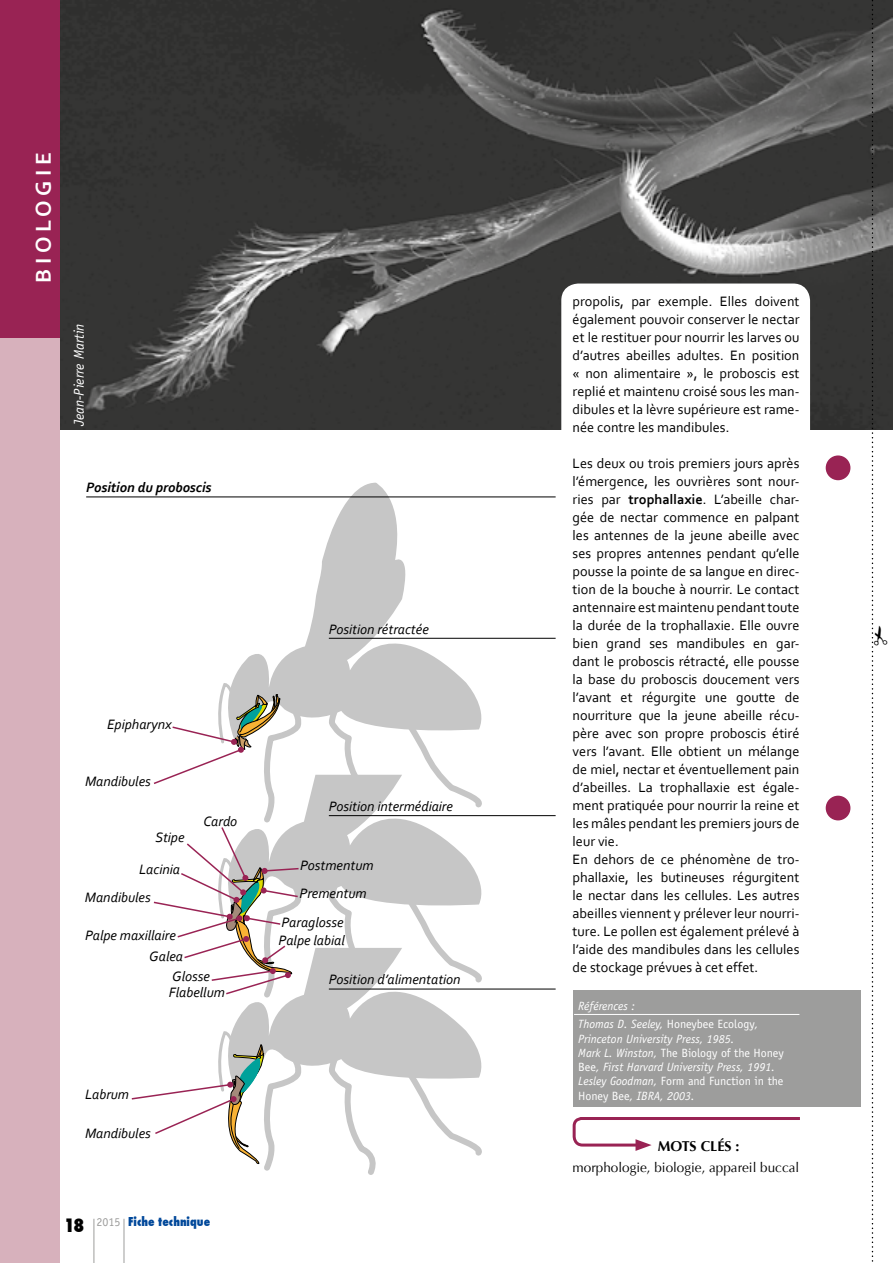
<style>
.page{position:relative;width:893px;height:1263px;background:#fff}
.page>*{position:absolute;margin:0;border:0;box-sizing:border-box;transform-origin:0 0}
.t1{font:700 22.5px "Corbel";letter-spacing:.2em;color:#fff}
.t2{font:14.25px/18px "Corbel";color:#000;text-align:justify}
.t3{font:italic 14.25px "Corbel";color:#000}
.t4{font:italic 700 14.25px "Corbel";color:#000}
.t5{font:italic 14.25px "Officina Sans";color:#fff}
.t6{font:700 14.25px "Optima";color:#000}
.t7{font:13.5px "Optima";color:#000}
.t8{font:italic 12px/14.2px "Officina Sans";color:#fff}
.t9{font:800 condensed 12px "Futura";color:#00489a}
.s1{font-size:18px;color:#000}
.s2{font-family:"Officina Sans";font-weight:400;font-stretch:normal;color:#9d9d9c}
.s3{font-weight:700}
.s4{font-style:normal}
</style>
<div class="page">
<hr style="left:124px;top:1219px;width:1px;height:44px;background:#9d9d9c">
<hr style="left:94px;top:1219px;width:1px;height:44px;background:#9d9d9c">
<img style="left:60px;top:0;width:833px;height:429px">
<div style="left:573px;top:991px;width:287px;height:116px;background:#9d9d9c"></div>
<svg style="left:572px;top:1117px;width:228px;height:34px"></svg>
<div style="left:826px;top:796px;width:24px;height:24px;background:#992354;border-radius:50%"></div>
<div style="left:826px;top:455px;width:24px;height:25px;background:#992354;border-radius:50%"></div>
<div style="left:0;top:338px;width:60px;height:925px;background:#d7b1bc"></div>
<div style="left:0;top:0;width:60px;height:338px;background:#992354"></div>
<hr style="left:574px;top:1014px;width:225px;height:1px;background:#fff">
<hr style="left:86px;top:496px;width:470px;height:1px;background:#000">
<hr style="left:329px;top:638px;width:227px;height:1px;background:#000">
<hr style="left:329px;top:815px;width:227px;height:1px;background:#000">
<hr style="left:329px;top:989px;width:227px;height:1px;background:#000">
<svg style="left:130px;top:483px;width:359px;height:692px"></svg>
<svg style="left:561px;top:283px;width:249px;height:147px"></svg>
<svg style="left:872px;top:0;width:15px;height:1262px"></svg>
<h1 class="t1" style="left:29px;top:283px;width:132px;rotate:-90deg">BIOLOGIE</h1>
<p class="t5" style="left:71px;top:426px;width:104px;rotate:-90deg">Jean-Pierre Martin</p>
<p class="t4" style="left:86px;top:479px;width:127px">Position du proboscis</p>
<p class="t3" style="left:107px;top:715px;width:66px">Epipharynx</p>
<p class="t3" style="left:85px;top:773px;width:67px">Mandibules</p>
<p class="t3" style="left:155px;top:829px;width:31px">Stipe</p>
<p class="t3" style="left:139px;top:860px;width:42px">Lacinia</p>
<p class="t3" style="left:85px;top:888px;width:67px">Mandibules</p>
<p class="t3" style="left:85px;top:926px;width:92px">Palpe maxillaire</p>
<p class="t3" style="left:203px;top:812px;width:35px">Cardo</p>
<p class="t3" style="left:149px;top:947px;width:35px">Galea</p>
<p class="t3" style="left:169px;top:983px;width:57px">Flabellum</p>
<p class="t3" style="left:172px;top:967px;width:39px">Glosse</p>
<p class="t3" style="left:85px;top:1086px;width:46px">Labrum</p>
<p class="t3" style="left:85px;top:1125px;width:67px">Mandibules</p>
<p class="t9" style="left:64px;top:1214px;width:148px"><span class="s1">18</span> <span class="s2">2015</span> Fiche technique</p>
<p class="t3" style="left:329px;top:620px;width:101px">Position rétractée</p>
<p class="t3" style="left:329px;top:797px;width:126px">Position intermédiaire</p>
<p class="t3" style="left:300px;top:856px;width:75px">Postmentum</p>
<p class="t3" style="left:299px;top:884px;width:69px">Prementum</p>
<p class="t3" style="left:281px;top:913px;width:64px">Paraglosse</p>
<p class="t3" style="left:279px;top:931px;width:68px">Palpe labial</p>
<p class="t3" style="left:329px;top:971px;width:133px">Position d’alimentation</p>
<p class="t2" style="left:573px;top:292px;width:228px">propolis, par exemple. Elles doivent également pouvoir conserver le nectar et le restituer pour nourrir les larves ou d’autres abeilles adultes. En position « non alimentaire », le proboscis est replié et maintenu croisé sous les man&shy;dibules et la lèvre supérieure est rame&shy;née contre les mandibules.</p>
<p class="t2" style="left:573px;top:454px;width:228px;text-align:left">Les deux ou trois premiers jours après l’émergence, les ouvrières sont nour&shy;ries par <span class="s3">trophallaxie</span>. L’abeille char&shy;gée de nectar commence en palpant les antennes de la jeune abeille avec ses propres antennes pendant qu’elle pousse la pointe de sa langue en direc&shy;tion de la bouche à nourrir. Le contact antennaire est maintenu pendant toute la durée de la trophallaxie. Elle ouvre bien grand ses mandibules en gar&shy;dant le proboscis rétracté, elle pousse la base du proboscis doucement vers l’avant et régurgite une goutte de nourriture que la jeune abeille récu&shy;père avec son propre proboscis étiré vers l’avant. Elle obtient un mélange de miel, nectar et éventuellement pain d’abeilles. La trophallaxie est égale&shy;ment pratiquée pour nourrir la reine et les mâles pendant les premiers jours de leur vie.<br>En dehors de ce phénomène de tro&shy;phallaxie, les butineuses régurgitent le nectar dans les cellules. Les autres abeilles viennent y prélever leur nourri&shy;ture. Le pollen est également prélevé à l’aide des mandibules dans les cellules de stockage prévues à cet effet.</p>
<p class="t8" style="left:578px;top:996px;width:181px;line-height:18.5px">Références :<br>Thomas D. Seeley, <span class="s4">Honeybee Ecology</span>,</p>
<p class="t8" style="left:578px;top:1031px;width:207px">Princeton University Press, 1985.<br>Mark L. Winston, <span class="s4">The Biology of the Honey Bee</span>, First Harvard University Press, 1991.<br>Lesley Goodman, <span class="s4">Form and Function in the Honey Bee</span>, IBRA, 2003.</p>
<p class="t6" style="left:658px;top:1138px;width:83px">MOTS CLÉS :</p>
<p class="t7" style="left:573px;top:1160px;width:228px">morphologie, biologie, appareil buccal</p>
</div>
